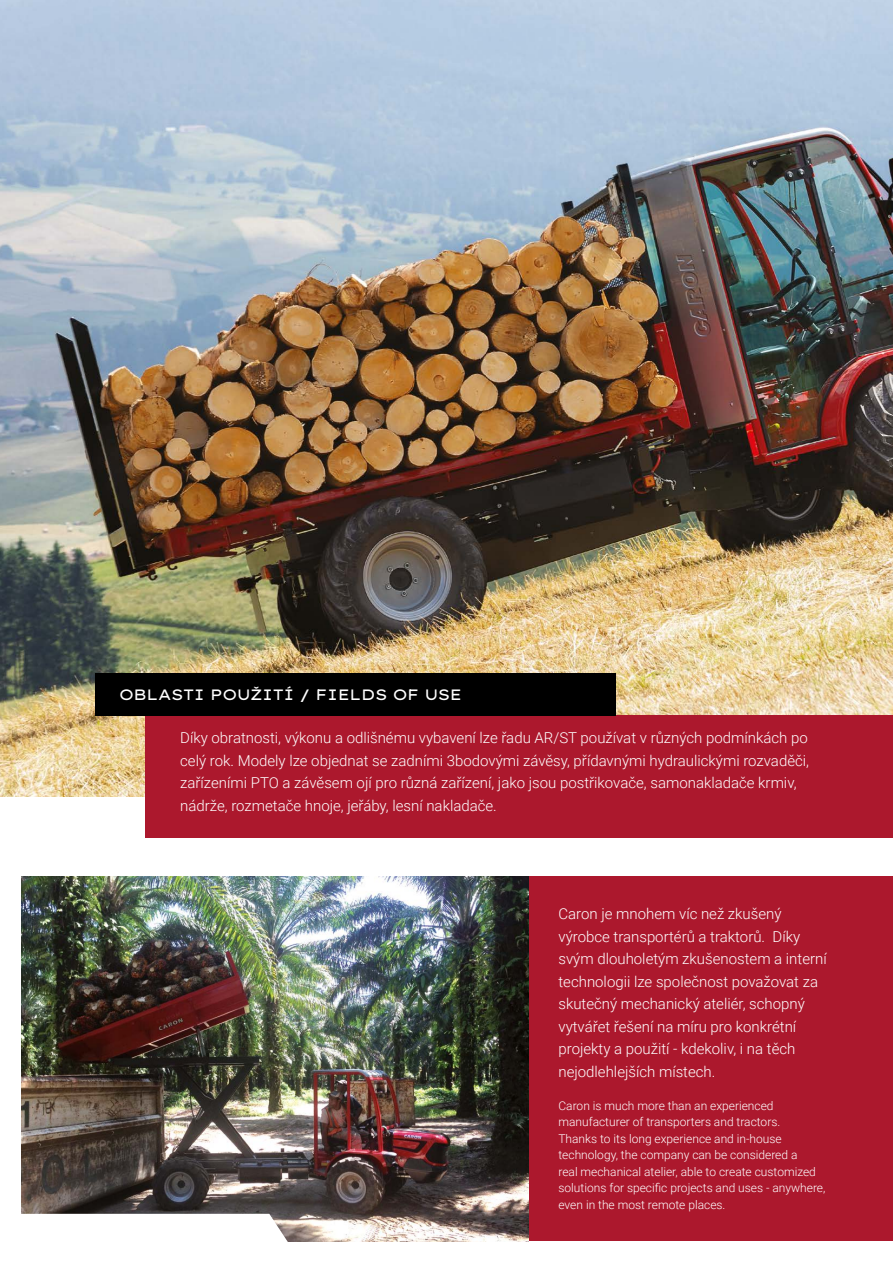
<style>
.page{position:relative;width:893px;height:1263px;background:#fff}
.page>*{position:absolute;margin:0;border:0;box-sizing:border-box;transform-origin:0 0}
.t1{font:300 15px/22.5px "Roboto";color:#fff}
.t2{font:15px "Lexend Tera";letter-spacing:-.07em;color:#fff}
.t3{font:300 12px/16.5px "Roboto";color:#fff}
</style>
<div class="page">
<img style="left:0;top:0;width:893px;height:797px">
<div style="left:145px;top:715px;width:748px;height:123px;background:#ac182d"></div>
<div style="left:522px;top:876px;width:371px;height:365px;background:#ac182d"></div>
<div style="left:95px;top:673px;width:521px;height:43px;background:#000"></div>
<img style="left:21px;top:876px;width:508px;height:366px">
<svg style="left:21px;top:1212px;width:268px;height:30px"></svg>
<p class="t2" style="left:119px;top:683px;width:345px">OBLASTI POUŽITÍ / FIELDS OF USE</p>
<p class="t1" style="left:180px;top:726px;width:630px">Díky obratnosti, výkonu a odlišnému vybavení lze řadu AR/ST používat v různých podmínkách po celý rok. Modely lze objednat se zadními 3bodovými závěsy, přídavnými hydraulickými rozvaděči, zařízeními PTO a závěsem ojí pro různá zařízení, jako jsou postřikovače, samonakladače krmiv, nádrže, rozmetače hnoje, jeřáby, lesní nakladače.</p>
<p class="t1" style="left:558px;top:902px;width:270px">Caron je mnohem víc než zkušený výrobce transportérů a traktorů. Díky svým dlouholetým zkušenostem a interní technologii lze společnost považovat za skutečný mechanický ateliér, schopný vytvářet řešení na míru pro konkrétní projekty a použití - kdekoliv, i na těch nejodlehlejších místech.</p>
<p class="t3" style="left:558px;top:1097px;width:268px">Caron is much more than an experienced manufacturer of transporters and tractors.<br>Thanks to its long experience and in-house technology, the company can be considered a<br>real mechanical atelier, able to create customized solutions for specific projects and uses - anywhere, even in the most remote places.</p>
</div>
